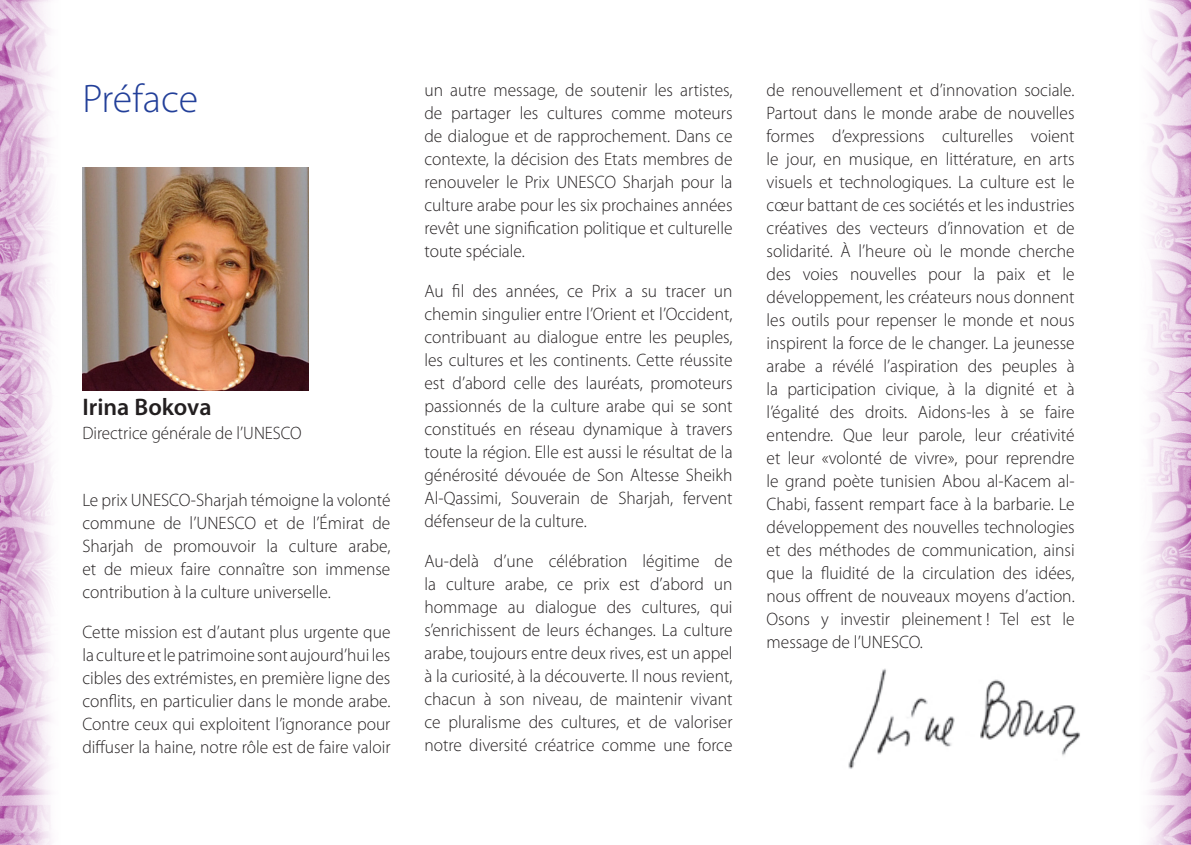
<style>
.page{position:relative;width:1191px;height:845px;background:#fff}
.page>*{position:absolute;margin:0;border:0;box-sizing:border-box;transform-origin:0 0}
.TITRE{font:300 40px "Myriad Pro";color:#223f99}
.COURANT{font:600 24px "Myriad Pro";color:#231f20}
.COURANT-2{font:300 18px/23px "Myriad Pro";color:#231f20;text-align:justify}
.COURANT-3{font:300 18px "Myriad Pro";color:#231f20;scale:.95 1}
</style>
<div class="page">
<img style="left:82px;top:167px;width:227px;height:223px">
<img style="left:848px;top:668px;width:232px;height:101px">
<img style="left:0;top:0;width:52px;height:845px">
<img style="left:1147px;top:0;width:44px;height:845px">
<p class="TITRE" style="left:82px;top:75px;width:117px">Préface</p>
<p class="COURANT" style="left:82px;top:392px;width:131px">Irina Bokova</p>
<p class="COURANT-3" style="left:82px;top:422px;width:232px">Directrice générale de l’UNESCO</p>
<p class="COURANT-2" style="left:82px;top:488px;width:310px">Le prix UNESCO-Sharjah témoigne la volonté commune de l’UNESCO et de l’Émirat de Sharjah de promouvoir la culture arabe, et de mieux faire connaître son immense contribution à la culture universelle.</p>
<p class="COURANT-2" style="left:82px;top:620px;width:310px">Cette mission est d’autant plus urgente que la culture et le patrimoine sont aujourd’hui les cibles des extrémistes, en première ligne des conflits, en particulier dans le monde arabe.<br>Contre ceux qui exploitent l’ignorance pour diffuser la haine, notre rôle est de faire valoir</p>
<p class="COURANT-2" style="left:424px;top:78px;width:310px">un autre message, de soutenir les artistes, de partager les cultures comme moteurs de dialogue et de rapprochement. Dans ce contexte, la décision des Etats membres de renouveler le Prix UNESCO Sharjah pour la culture arabe pour les six prochaines années revêt une signification politique et culturelle toute spéciale.</p>
<p class="COURANT-2" style="left:424px;top:279px;width:310px">Au fil des années, ce Prix a su tracer un chemin singulier entre l’Orient et l’Occident, contribuant au dialogue entre les peuples, les cultures et les continents. Cette réussite est d’abord celle des lauréats, promoteurs passionnés de la culture arabe qui se sont constitués en réseau dynamique à travers toute la région. Elle est aussi le résultat de la générosité dévouée de Son Altesse Sheikh Al-Qassimi, Souverain de Sharjah, fervent défenseur de la culture.</p>
<p class="COURANT-2" style="left:424px;top:549px;width:310px">Au-delà d’une célébration légitime de la culture arabe, ce prix est d’abord un hommage au dialogue des cultures, qui s’enrichissent de leurs échanges. La culture arabe, toujours entre deux rives, est un appel à la curiosité, à la découverte. Il nous revient, chacun à son niveau, de maintenir vivant ce pluralisme des cultures, et de valoriser notre diversité créatrice comme une force</p>
<p class="COURANT-2" style="left:766px;top:78px;width:310px">de renouvellement et d’innovation sociale.<br>Partout dans le monde arabe de nouvelles formes d’expressions culturelles voient le jour, en musique, en littérature, en arts visuels et technologiques. La culture est le cœur battant de ces sociétés et les industries créatives des vecteurs d’innovation et de solidarité. À l’heure où le monde cherche des voies nouvelles pour la paix et le développement, les créateurs nous donnent les outils pour repenser le monde et nous inspirent la force de le changer. La jeunesse arabe a révélé l’aspiration des peuples à la participation civique, à la dignité et à l’égalité des droits. Aidons-les à se faire entendre. Que leur parole, leur créativité et leur «volonté de vivre», pour reprendre le grand poète tunisien Abou al-Kacem al-Chabi, fassent rempart face à la barbarie. Le développement des nouvelles technologies et des méthodes de communication, ainsi que la fluidité de la circulation des idées, nous offrent de nouveaux moyens d’action.<br>Osons y investir pleinement ! Tel est le message de l’UNESCO.</p>
</div>
